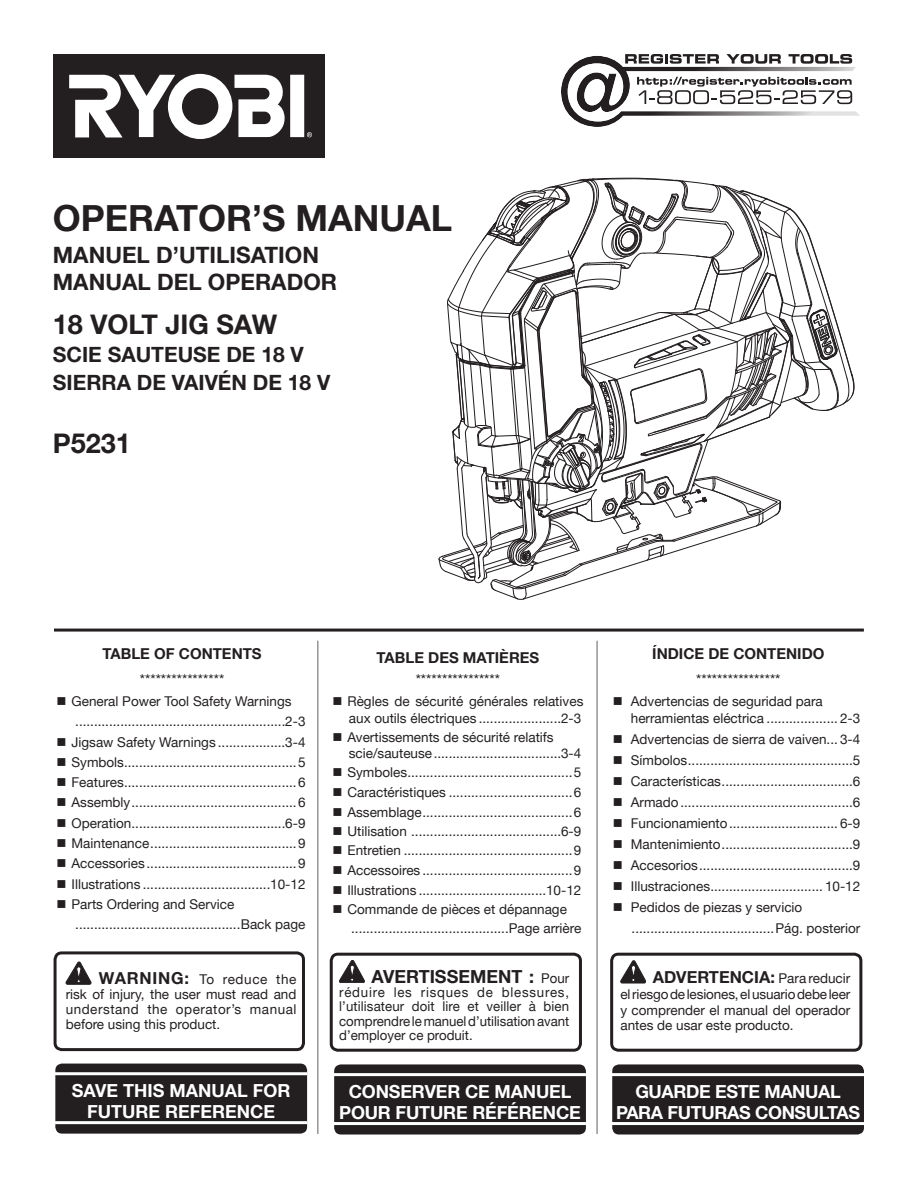
<style>
.page{position:relative;width:918px;height:1188px;background:#fff}
.page>*{position:absolute;margin:0;border:0;box-sizing:border-box;transform-origin:0 0}
.Heading_2{font:700 36px "Helvetica Neue";color:#231f20}
.Heading_2-2{font:700 27px "Helvetica Neue";color:#231f20}
.Heading_2-3{font:700 22.5px "Helvetica Neue";color:#231f20}
.Heading_2-4{font:700 21px "Helvetica Neue";color:#231f20}
.t1{font:700 18px/21px "Helvetica Neue";letter-spacing:-.01em;color:#fff;text-align:center}
.Body_text{font:700 18px "Helvetica Neue";color:#231f20}
.Body_text-2{font:700 16.5px "Helvetica Neue";color:#231f20}
.Body_text-3{font:700 15px "Helvetica Neue";color:#231f20}
.t2{font:15px "Helvetica Neue";color:#231f20}
.step{font:13.5px/16.5px "Helvetica Neue";color:#231f20;text-align:right}
.Body_text-4{font:13.5px/15px "Helvetica Neue";color:#231f20;text-align:justify}
.s1{font-weight:400;font-size:13.5px}
.s2{font-weight:700;font-size:16.5px}
</style>
<div class="page">
<div style="left:53px;top:54px;width:272px;height:104px;background:#231f20"></div>
<div style="left:290px;top:75px;width:14px;height:62px;background:#fff"></div>
<svg style="left:307px;top:132px;width:5px;height:5px"></svg>
<svg style="left:69px;top:74px;width:216px;height:65px"></svg>
<svg style="left:561px;top:54px;width:299px;height:73px"></svg>
<hr style="left:54px;top:629px;width:810px;height:3px;background:#231f20">
<div style="left:54px;top:951px;width:251px;height:100px;border:3px solid #231f20;border-radius:7px"></div>
<svg style="left:66px;top:962px;width:25px;height:22px"></svg>
<div style="left:610px;top:953px;width:252px;height:99px;border:3px solid #231f20;border-radius:7px"></div>
<div style="left:330px;top:953px;width:252px;height:99px;border:3px solid #231f20;border-radius:7px"></div>
<svg style="left:621px;top:961px;width:25px;height:22px"></svg>
<svg style="left:339px;top:960px;width:26px;height:23px"></svg>
<hr style="left:317px;top:641px;width:2px;height:493px;background:#939598">
<hr style="left:596px;top:641px;width:2px;height:493px;background:#939598">
<div style="left:55px;top:1064px;width:252px;height:70px;background:#231f20;border-radius:7px"></div>
<hr style="left:53px;top:1121px;width:254px;height:3px;background:#fff">
<hr style="left:53px;top:1072px;width:254px;height:3px;background:#fff">
<div style="left:334px;top:1064px;width:252px;height:71px;background:#231f20;border-radius:7px"></div>
<hr style="left:332px;top:1122px;width:254px;height:3px;background:#fff">
<hr style="left:332px;top:1073px;width:254px;height:3px;background:#fff">
<div style="left:612px;top:1064px;width:252px;height:71px;background:#231f20;border-radius:7px"></div>
<hr style="left:610px;top:1122px;width:254px;height:3px;background:#fff">
<hr style="left:610px;top:1073px;width:254px;height:3px;background:#fff">
<svg style="left:438px;top:177px;width:417px;height:423px"></svg>
<p class="Heading_2" style="left:53px;top:196px;width:401px">OPERATOR’S MANUAL</p>
<p class="Heading_2-3" style="left:53px;top:241px;width:268px">MANUEL D’UTILISATION</p>
<p class="Heading_2-3" style="left:53px;top:268px;width:286px">MANUAL DEL OPERADOR</p>
<p class="Heading_2-2" style="left:53px;top:308px;width:226px">18 VOLT JIG SAW</p>
<p class="Heading_2-4" style="left:53px;top:341px;width:252px">SCIE SAUTEUSE DE 18 V</p>
<p class="Heading_2-4" style="left:53px;top:369px;width:279px">SIERRA DE VAIVÉN DE 18 V</p>
<p class="Heading_2-2" style="left:53px;top:427px;width:80px">P5231</p>
<p class="Body_text-3" style="left:102px;top:644px;width:161px">TABLE OF CONTENTS</p>
<p class="t2" style="left:140px;top:671px;width:86px">****************</p>
<p class="step" style="left:57px;top:693px;width:236px">■ General Power Tool Safety Warnings</p>
<p class="step" style="left:75px;top:713px;width:232px">........................................................2-3</p>
<p class="step" style="left:57px;top:733px;width:250px">■ Jigsaw Safety Warnings ..................3-4</p>
<p class="step" style="left:57px;top:754px;width:250px">■ Symbols..............................................5</p>
<p class="step" style="left:57px;top:774px;width:250px">■ Features..............................................6</p>
<p class="step" style="left:57px;top:794px;width:250px">■ Assembly............................................6</p>
<p class="step" style="left:57px;top:815px;width:250px">■ Operation.........................................6-9</p>
<p class="step" style="left:57px;top:835px;width:250px">■ Maintenance.......................................9</p>
<p class="step" style="left:57px;top:855px;width:250px">■ Accessories ........................................9</p>
<p class="step" style="left:57px;top:875px;width:250px">■ Illustrations ..................................10-12</p>
<p class="step" style="left:57px;top:896px;width:179px">■ Parts Ordering and Service</p>
<p class="step" style="left:75px;top:916px;width:232px">............................................Back page</p>
<p class="Body_text-3" style="left:377px;top:649px;width:164px">TABLE DES MATIÈRES</p>
<p class="t2" style="left:416px;top:671px;width:86px">****************</p>
<p class="step" style="left:332px;top:693px;width:253px">■ Règles de sécurité générales relatives aux outils électriques ......................2-3</p>
<p class="step" style="left:349px;top:729px;width:234px;text-align:left;text-indent:-16px">■ Avertissements de sécurité relatifs scie/sauteuse..................................3-4</p>
<p class="step" style="left:332px;top:764px;width:250px">■ Symboles............................................5</p>
<p class="step" style="left:332px;top:783px;width:250px">■ Caractéristiques .................................6</p>
<p class="step" style="left:332px;top:804px;width:250px">■ Assemblage........................................6</p>
<p class="step" style="left:332px;top:823px;width:250px">■ Utilisation ........................................6-9</p>
<p class="step" style="left:332px;top:842px;width:250px">■ Entretien .............................................9</p>
<p class="step" style="left:332px;top:861px;width:250px">■ Accessoires ........................................9</p>
<p class="step" style="left:332px;top:882px;width:250px">■ Illustrations ..................................10-12</p>
<p class="step" style="left:332px;top:901px;width:236px">■ Commande de pièces et dépannage</p>
<p class="step" style="left:351px;top:920px;width:232px">..........................................Page arrière</p>
<p class="Body_text-3" style="left:652px;top:644px;width:174px">ÍNDICE DE CONTENIDO</p>
<p class="t2" style="left:696px;top:671px;width:86px">****************</p>
<p class="step" style="left:613px;top:693px;width:212px">■ Advertencias de seguridad para</p>
<p class="step" style="left:631px;top:709px;width:231px">herramientas eléctrica ................... 2-3</p>
<p class="step" style="left:613px;top:730px;width:249px">■ Advertencias de sierra de vaiven... 3-4</p>
<p class="step" style="left:613px;top:751px;width:249px">■ Símbolos............................................5</p>
<p class="step" style="left:613px;top:772px;width:249px">■ Características...................................6</p>
<p class="step" style="left:613px;top:793px;width:249px">■ Armado..............................................6</p>
<p class="step" style="left:613px;top:815px;width:249px">■ Funcionamiento............................. 6-9</p>
<p class="step" style="left:613px;top:836px;width:249px">■ Mantenimiento...................................9</p>
<p class="step" style="left:613px;top:857px;width:249px">■ Accesorios.........................................9</p>
<p class="step" style="left:613px;top:878px;width:249px">■ Illustraciones.............................. 10-12</p>
<p class="step" style="left:613px;top:899px;width:191px">■ Pedidos de piezas y servicio</p>
<p class="step" style="left:632px;top:920px;width:230px">......................................Pág. posterior</p>
<p class="Body_text" style="left:371px;top:965px;width:199px">AVERTISSEMENT : <span class="s1">Pour</span></p>
<p class="Body_text-4" style="left:339px;top:985px;width:232px;line-height:14.2px">réduire les risques de blessures, l’utilisateur doit lire et veiller à bien comprendre le manuel d’utilisation avant d’employer ce produit.</p>
<p class="Body_text-4" style="left:66px;top:972px;width:232px;text-indent:33px"><span class="s2">WARNING:</span> To reduce the risk of injury, the user must read and understand the operator’s manual before using this product.</p>
<p class="Body_text-2" style="left:653px;top:967px;width:199px">ADVERTENCIA: <span class="s1">Para reducir</span></p>
<p class="Body_text-4" style="left:620px;top:986px;width:231px;line-height:15.8px">el riesgo de lesiones, el usuario debe leer y comprender el manual del operador antes de usar este producto.</p>
<p class="t1" style="left:72px;top:1079px;width:220px">SAVE THIS MANUAL FOR<br>FUTURE REFERENCE</p>
<p class="t1" style="left:339px;top:1080px;width:243px">CONSERVER CE MANUEL<br>POUR FUTURE RÉFÉRENCE</p>
<p class="t1" style="left:616px;top:1080px;width:246px">GUARDE ESTE MANUAL<br>PARA FUTURAS CONSULTAS</p>
</div>
